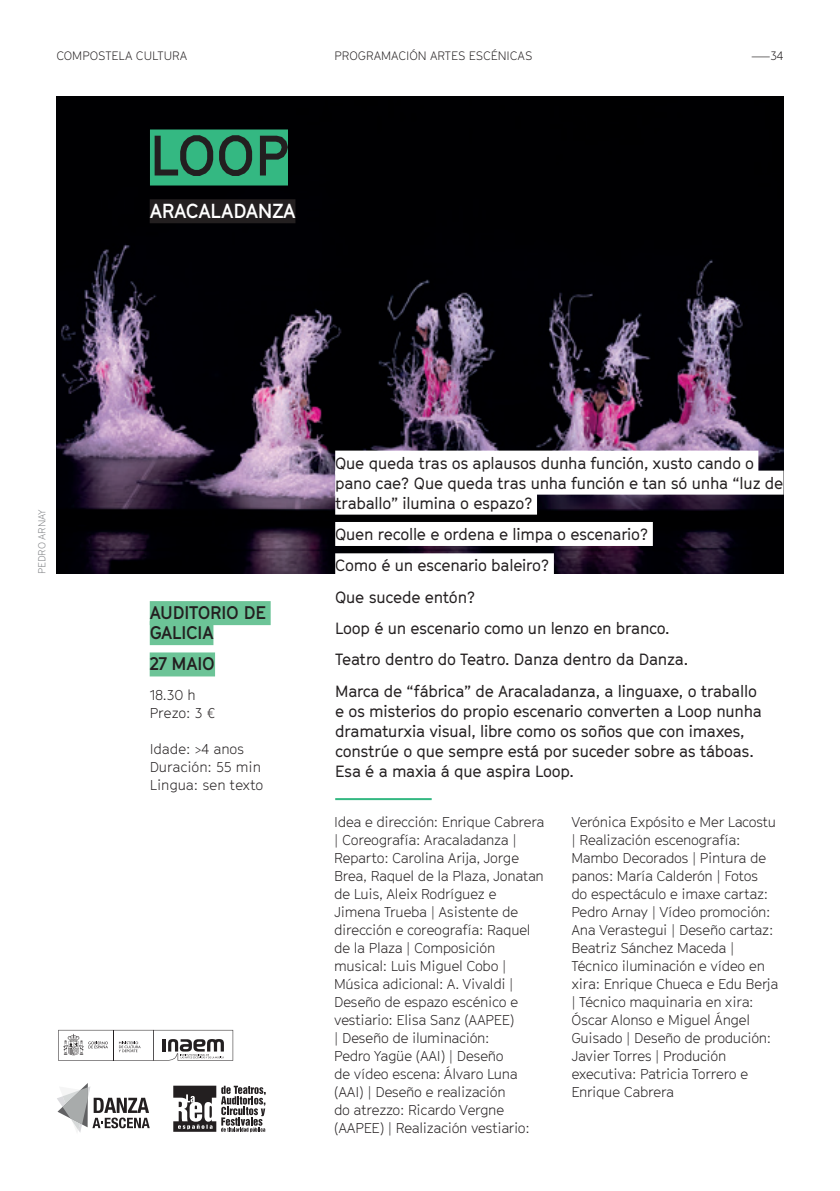
<style>
.page{position:relative;width:840px;height:1191px;background:#fff}
.page>*{position:absolute;margin:0;border:0;box-sizing:border-box;transform-origin:0 0}
._11_titulo_familia{font:700 56px "GT Cinetype";color:#231f20}
._2_compañia{font:700 20px "GT Cinetype";letter-spacing:-.015em;color:#fff}
._33_lugar_data_verde{font:700 18px/20px "GT Cinetype";letter-spacing:-.01em;color:#231f20}
._5_txt_obra{font:16px/20px "GT Cinetype";letter-spacing:-.015em;color:#231f20}
._6_ficha_tecnica{font:300 14px/18px "GT Cinetype";letter-spacing:-.02em;color:#231f20}
._4_hora_e_info{font:300 14px "GT Cinetype";color:#231f20}
.t1{font:300 12px "GT Cinetype";color:#231f20}
.pie_foto{font:300 10px "GT Cinetype";letter-spacing:-.01em;color:#808285}
.s1{font-family:"Replica Std"}
</style>
<div class="page">
<img style="left:57px;top:96px;width:725px;height:478px">
<div style="left:150px;top:129px;width:138px;height:56px;background:#34b882"></div>
<div style="left:150px;top:199px;width:145px;height:24px;background:#231f20"></div>
<div style="left:335px;top:450px;width:423px;height:24px;background:#fff"></div>
<div style="left:335px;top:470px;width:448px;height:24px;background:#fff"></div>
<div style="left:335px;top:490px;width:201px;height:24px;background:#fff"></div>
<div style="left:335px;top:522px;width:317px;height:24px;background:#fff"></div>
<div style="left:335px;top:553px;width:218px;height:24px;background:#fff"></div>
<hr style="left:335px;top:798px;width:96px;height:2px;background:#34b882">
<div style="left:150px;top:601px;width:120px;height:24px;background:#6cc497"></div>
<div style="left:150px;top:621px;width:63px;height:24px;background:#6cc497"></div>
<div style="left:150px;top:652px;width:65px;height:24px;background:#6cc497"></div>
<svg style="left:57px;top:1083px;width:93px;height:49px"></svg>
<svg style="left:173px;top:1085px;width:92px;height:47px"></svg>
<svg style="left:58px;top:1030px;width:175px;height:30px"></svg>
<p class="t1" style="left:56px;top:49px;width:132px">COMPOSTELA CULTURA</p>
<p class="t1" style="left:334px;top:49px;width:199px">PROGRAMACIÓN ARTES ESCÉNICAS</p>
<p class="t1" style="left:750px;top:49px;width:34px"><span class="s1">—</span>34</p>
<p class="_11_titulo_familia" style="left:150px;top:122px;width:140px">LOOP</p>
<p class="_2_compañia" style="left:150px;top:199px;width:147px">ARACALADANZA</p>
<p class="pie_foto" style="left:36px;top:574px;width:66px;rotate:-90deg">PEDRO ARNAY</p>
<p class="_33_lugar_data_verde" style="left:150px;top:602px;width:118px">AUDITORIO DE<br>GALICIA</p>
<p class="_33_lugar_data_verde" style="left:150px;top:654px;width:67px">27 MAIO</p>
<p class="_4_hora_e_info" style="left:150px;top:686px;width:47px">18.30 h</p>
<p class="_4_hora_e_info" style="left:150px;top:704px;width:67px">Prezo: 3 €</p>
<p class="_4_hora_e_info" style="left:150px;top:740px;width:96px">Idade: &gt;4 anos</p>
<p class="_4_hora_e_info" style="left:150px;top:758px;width:113px">Duración: 55 min</p>
<p class="_4_hora_e_info" style="left:150px;top:776px;width:115px">Lingua: sen texto</p>
<p class="_5_txt_obra" style="left:335px;top:452px;width:449px">Que queda tras os aplausos dunha función, xusto cando o pano cae? Que queda tras unha función e tan só unha “luz de traballo” ilumina o espazo?</p>
<p class="_5_txt_obra" style="left:335px;top:524px;width:315px">Quen recolle e ordena e limpa o escenario?</p>
<p class="_5_txt_obra" style="left:335px;top:555px;width:216px">Como é un escenario baleiro?</p>
<p class="_5_txt_obra" style="left:335px;top:586px;width:142px">Que sucede entón?</p>
<p class="_5_txt_obra" style="left:335px;top:618px;width:336px">Loop é un escenario como un lenzo en branco.</p>
<p class="_5_txt_obra" style="left:335px;top:649px;width:354px">Teatro dentro do Teatro. Danza dentro da Danza.</p>
<p class="_5_txt_obra" style="left:335px;top:680px;width:428px">Marca de “fábrica” de Aracaladanza, a linguaxe, o traballo e os misterios do propio escenario converten a Loop nunha dramaturxia visual, libre como os soños que con imaxes, constrúe o que sempre está por suceder sobre as táboas.<br>Esa é a maxia á que aspira Loop.</p>
<p class="_6_ficha_tecnica" style="left:334px;top:813px;width:212px">Idea e dirección: Enrique Cabrera | Coreografía: Aracaladanza |<br>Reparto: Carolina Arija, Jorge<br>Brea, Raquel de la Plaza, Jonatan de Luis, Aleix Rodríguez e<br>Jimena Trueba | Asistente de dirección e coreografía: Raquel de la Plaza | Composición musical: Luis Miguel Cobo |<br>Música adicional: A. Vivaldi |<br>Deseño de espazo escénico e vestiario: Elisa Sanz (AAPEE)<br>| Deseño de iluminación:<br>Pedro Yagüe (AAI) | Deseño<br>de vídeo escena: Álvaro Luna (AAI) | Deseño e realización<br>do atrezzo: Ricardo Vergne (AAPEE) | Realización vestiario:</p>
<p class="_6_ficha_tecnica" style="left:571px;top:813px;width:208px">Verónica Expósito e Mer Lacostu | Realización escenografía:<br>Mambo Decorados | Pintura de panos: María Calderón | Fotos<br>do espectáculo e imaxe cartaz:<br>Pedro Arnay | Vídeo promoción:<br>Ana Verastegui | Deseño cartaz:<br>Beatriz Sánchez Maceda |<br>Técnico iluminación e vídeo en xira: Enrique Chueca e Edu Berja | Técnico maquinaria en xira:<br>Óscar Alonso e Miguel Ángel<br>Guisado | Deseño de produción:<br>Javier Torres | Produción executiva: Patricia Torrero e<br>Enrique Cabrera</p>
</div>
